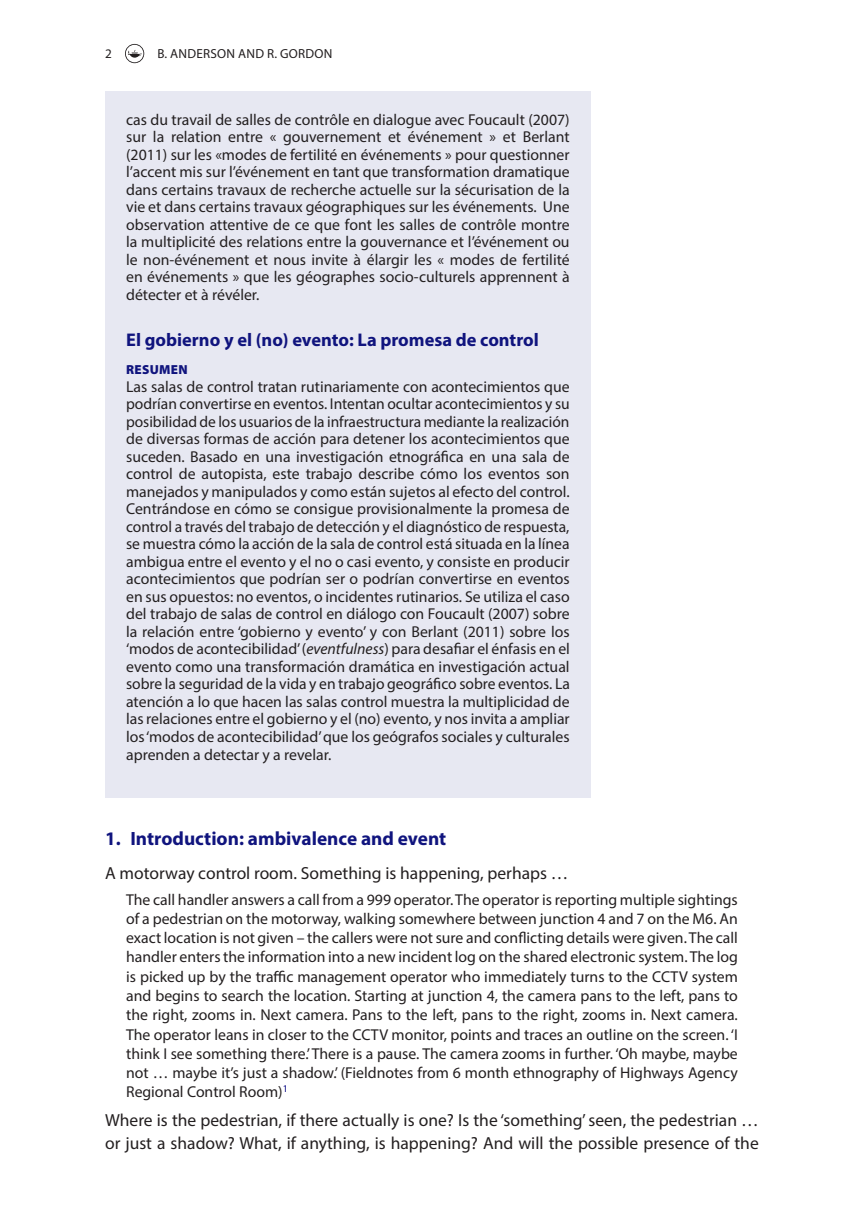
<style>
.page{position:relative;width:864px;height:1231px;background:#fff}
.page>*{position:absolute;margin:0;border:0;box-sizing:border-box;transform-origin:0 0}
.t1{font:700 19.25px "Myriad Pro";color:#10147e}
.t2{font:700 18.38px "Myriad Pro";color:#10147e}
.t3{font:17.5px/22.8px "Myriad Pro";color:#231f20}
.t4{font:15.75px/17.5px "Myriad Pro";color:#231f20;text-align:justify}
.t5{font:13.12px "Myriad Pro";letter-spacing:.02em;color:#231f20}
.t6{font:900 13.12px "Myriad Pro";letter-spacing:.02em;color:#10147e}
.s1{font-style:italic}
</style>
<div class="page">
<svg style="left:125px;top:44px;width:19px;height:19px"></svg>
<div style="left:105px;top:92px;width:485px;height:706px;background:#e7e8f2"></div>
<p class="t5" style="left:105px;top:45px;width:8px">2</p>
<p class="t5" style="left:157px;top:45px;width:174px">B. Anderson an d R. Gordon</p>
<p class="t4" style="left:126px;top:110px;width:445px">cas du travail de salles de contrôle en dialogue avec Foucault (2007) sur la relation entre « gouvernement et événement » et Berlant (2011) sur les «modes de fertilité en événements » pour questionner l’accent mis sur l’événement en tant que transformation dramatique dans certains travaux de recherche actuelle sur la sécurisation de la vie et dans certains travaux géographiques sur les événements. Une observation attentive de ce que font les salles de contrôle montre la multiplicité des relations entre la gouvernance et l’événement ou le non-événement et nous invite à élargir les « modes de fertilité en événements » que les géographes socio-culturels apprennent à détecter et à révéler.</p>
<p class="t2" style="left:126px;top:327px;width:414px">El gobierno y el (no) evento: La promesa de control</p>
<p class="t6" style="left:126px;top:362px;width:63px">RESUMEN</p>
<p class="t4" style="left:126px;top:377px;width:445px">Las salas de control tratan rutinariamente con acontecimientos que podrían convertirse en eventos. Intentan ocultar acontecimientos y su posibilidad de los usuarios de la infraestructura mediante la realización de diversas formas de acción para detener los acontecimientos que suceden. Basado en una investigación etnográfica en una sala de control de autopista, este trabajo describe cómo los eventos son manejados y manipulados y como están sujetos al efecto del control.<br>Centrándose en cómo se consigue provisionalmente la promesa de control a través del trabajo de detección y el diagnóstico de respuesta, se muestra cómo la acción de la sala de control está situada en la línea ambigua entre el evento y el no o casi evento, y consiste en producir acontecimientos que podrían ser o podrían convertirse en eventos en sus opuestos: no eventos, o incidentes rutinarios. Se utiliza el caso del trabajo de salas de control en diálogo con Foucault (2007) sobre la relación entre ‘gobierno y evento’ y con Berlant (2011) sobre los ‘modos de acontecibilidad’ (<span class="s1">eventfulness</span>) para desafiar el énfasis en el evento como una transformación dramática en investigación actual sobre la seguridad de la vida y en trabajo geográfico sobre eventos. La atención a lo que hacen las salas control muestra la multiplicidad de las relaciones entre el gobierno y el (no) evento, y nos invita a ampliar los ‘modos de acontecibilidad’ que los geógrafos sociales y culturales aprenden a detectar y a revelar.</p>
<p class="t1" style="left:105px;top:825px;width:342px">1. Introduction: ambivalence and event</p>
<p class="t3" style="left:105px;top:861px;width:464px">A motorway control room. Something is happening, perhaps …</p>
<p class="t4" style="left:126px;top:889px;width:613px;line-height:19.2px">The call handler answers a call from a 999 operator. The operator is reporting multiple sightings of a pedestrian on the motorway, walking somewhere between junction 4 and 7 on the M6. An exact location is not given – the callers were not sure and conflicting details were given. The call handler enters the information into a new incident log on the shared electronic system. The log is picked up by the traffic management operator who immediately turns to the CCTV system and begins to search the location. Starting at junction 4, the camera pans to the left, pans to the right, zooms in. Next camera. Pans to the left, pans to the right, zooms in. Next camera.<br>The operator leans in closer to the CCTV monitor, points and traces an outline on the screen. ‘I think I see something there.’ There is a pause. The camera zooms in further. ‘Oh maybe, maybe not … maybe it’s just a shadow.’ (Fieldnotes from 6 month ethnography of Highways Agency Regional Control Room)<sup>1</sup></p>
<p class="t3" style="left:105px;top:1108px;width:655px">Where is the pedestrian, if there actually is one? Is the ‘something’ seen, the pedestrian … or just a shadow? What, if anything, is happening? And will the possible presence of the</p>
</div>
